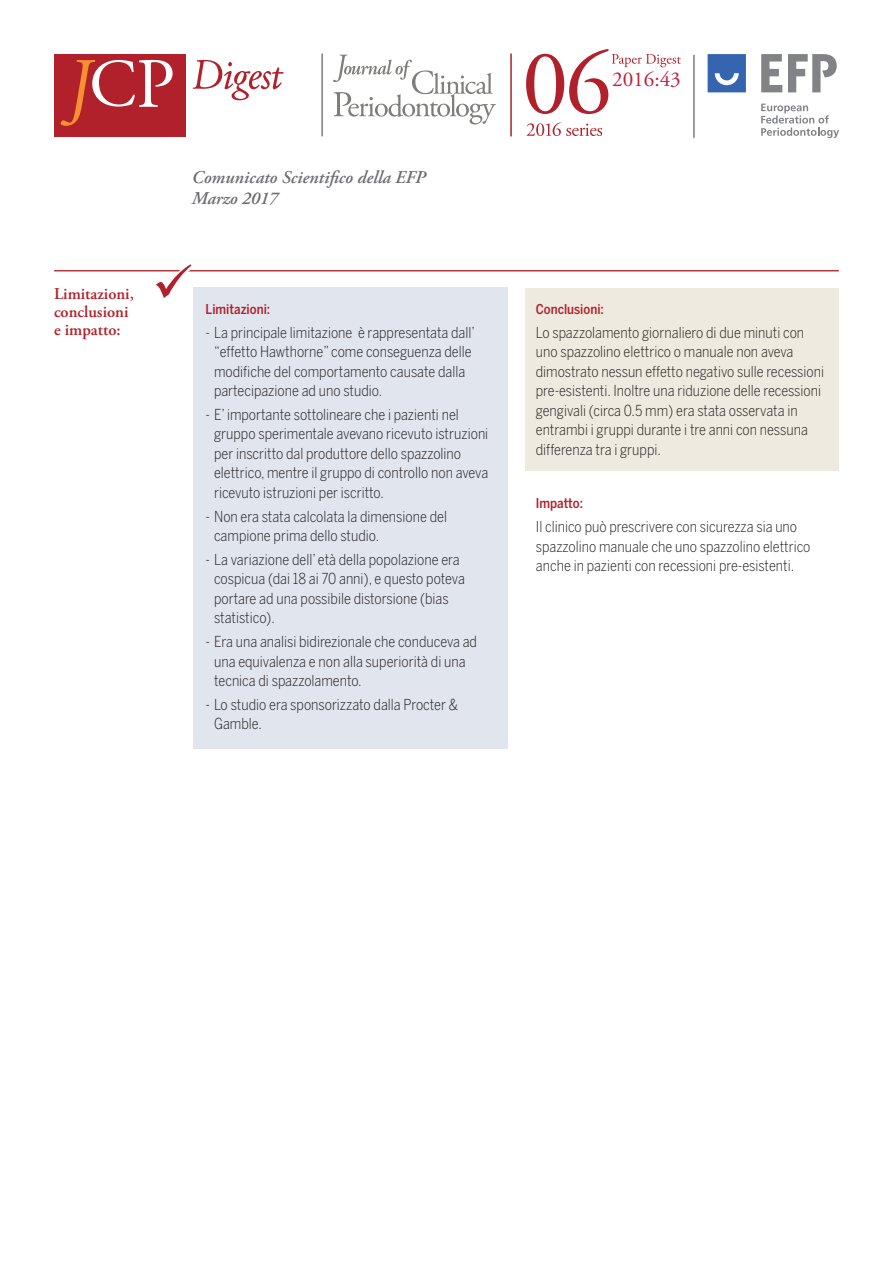
<style>
.page{position:relative;width:893px;height:1263px;background:#fff}
.page>*{position:absolute;margin:0;border:0;box-sizing:border-box;transform-origin:0 0}
.t1{font:92.1px "Adobe Garamond Pro";color:#b1212b}
.t2{font:21.15px "Adobe Garamond Pro";color:#bf1f3c}
.t3{font:italic 600 18px/21px "Adobe Garamond Pro";color:#6c6d70}
.t4{font:600 16.5px/18px "Adobe Garamond Pro";color:#b1212b}
.t5{font:300 15px/19.5px "Benton Sans Cond";color:#231f20}
.t6{font:500 13.5px "Benton Sans Cond";color:#b1212b}
</style>
<div class="page">
<hr style="left:321px;top:53px;width:2px;height:83px;background:#7c7e7a">
<hr style="left:693px;top:55px;width:2px;height:83px;background:#7c7e7a">
<hr style="left:510px;top:53px;width:2px;height:83px;background:#b1212b">
<svg style="left:333px;top:55px;width:163px;height:69px"></svg>
<svg style="left:708px;top:54px;width:38px;height:38px"></svg>
<svg style="left:761px;top:104px;width:78px;height:34px"></svg>
<svg style="left:761px;top:54px;width:21px;height:38px"></svg>
<svg style="left:788px;top:54px;width:49px;height:38px"></svg>
<svg style="left:193px;top:60px;width:91px;height:40px"></svg>
<div style="left:54px;top:54px;width:132px;height:82px;background:#b1212b"></div>
<svg style="left:61px;top:60px;width:112px;height:66px"></svg>
<svg style="left:526px;top:122px;width:76px;height:14px"></svg>
<svg style="left:612px;top:54px;width:69px;height:13px"></svg>
<hr style="left:54px;top:270px;width:785px;height:1px;background:#b1212b">
<svg style="left:156px;top:264px;width:36px;height:34px"></svg>
<div style="left:193px;top:287px;width:314px;height:461px;background:#e0e5ee"></div>
<div style="left:525px;top:288px;width:314px;height:183px;background:#efeadf"></div>
<p class="t4" style="left:54px;top:285px;width:81px">Limitazioni, conclusioni e impatto:</p>
<p class="t3" style="left:192px;top:168px;width:235px">Comunicato Scientifico della EFP<br>Marzo 2017</p>
<h1 class="t1" style="left:522px;top:28px;width:91px">06</h1>
<h2 class="t2" style="left:612px;top:67px;width:70px">2016:43</h2>
<p class="t6" style="left:206px;top:301px;width:66px">Limitazioni:</p>
<p class="t5" style="left:214px;top:322px;width:262px;text-indent:-9px">- La principale limitazione è rappresentata dall’ “effetto Hawthorne” come conseguenza delle modifiche del comportamento causate dalla partecipazione ad uno studio.</p>
<p class="t5" style="left:214px;top:404px;width:276px;text-indent:-9px">- E’ importante sottolineare che i pazienti nel gruppo sperimentale avevano ricevuto istruzioni per inscritto dal produttore dello spazzolino elettrico, mentre il gruppo di controllo non aveva ricevuto istruzioni per iscritto.</p>
<p class="t5" style="left:214px;top:506px;width:234px;text-indent:-9px">- Non era stata calcolata la dimensione del campione prima dello studio.</p>
<p class="t5" style="left:214px;top:549px;width:252px;text-indent:-9px">- La variazione dell’ età della popolazione era cospicua (dai 18 ai 70 anni), e questo poteva portare ad una possibile distorsione (bias statistico).</p>
<p class="t5" style="left:214px;top:632px;width:264px;text-indent:-9px">- Era una analisi bidirezionale che conduceva ad una equivalenza e non alla superiorità di una tecnica di spazzolamento.</p>
<p class="t5" style="left:214px;top:694px;width:245px;text-indent:-9px">- Lo studio era sponsorizzato dalla Procter &amp;<br>Gamble.</p>
<p class="t6" style="left:536px;top:301px;width:70px">Conclusioni:</p>
<p class="t5" style="left:536px;top:322px;width:290px">Lo spazzolamento giornaliero di due minuti con uno spazzolino elettrico o manuale non aveva dimostrato nessun effetto negativo sulle recessioni pre-esistenti. Inoltre una riduzione delle recessioni gengivali (circa 0.5 mm) era stata osservata in entrambi i gruppi durante i tre anni con nessuna differenza tra i gruppi.</p>
<p class="t6" style="left:536px;top:495px;width:49px">Impatto:</p>
<p class="t5" style="left:536px;top:517px;width:276px">Il clinico può prescrivere con sicurezza sia uno spazzolino manuale che uno spazzolino elettrico anche in pazienti con recessioni pre-esistenti.</p>
</div>
